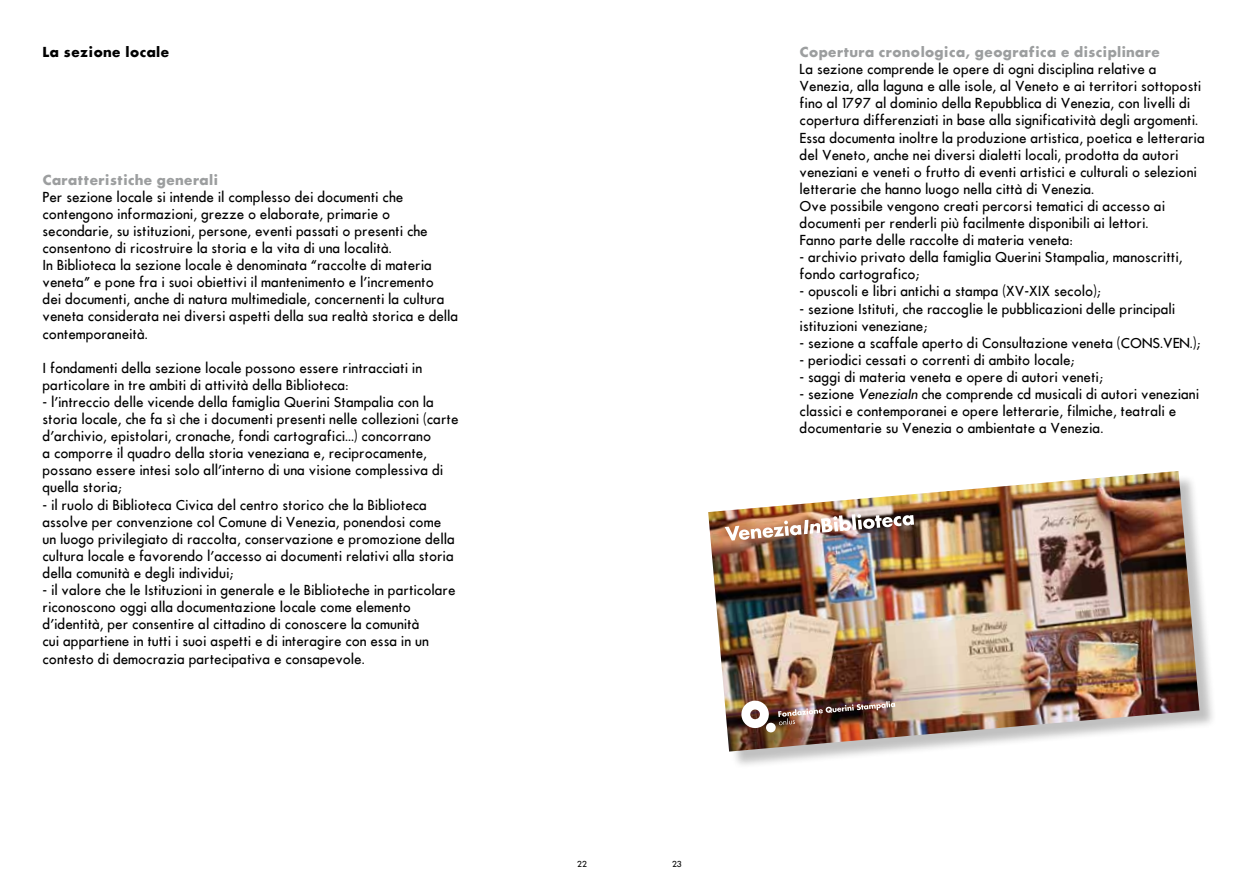
<style>
.page{position:relative;width:1259px;height:893px;background:#fff}
.page>*{position:absolute;margin:0;border:0;box-sizing:border-box;transform-origin:0 0}
.t1{font:500 13.5px/17.1px "Futura";color:#000}
.t2{font:700 13.5px "Futura";color:#9c9e9f}
.t3{font:700 13.5px "Futura";color:#000}
.t4{font:500 8.25px "Futura";color:#000}
.s1{font-style:italic}
</style>
<div class="page">
<div style="left:710px;top:473px;width:507px;height:296px;background:#000;opacity:.25"></div>
<img style="left:708px;top:471px;width:491px;height:281px">
<img style="left:724px;top:514px;width:190px;height:27px">
<svg style="left:741px;top:700px;width:28px;height:29px"></svg>
<div style="left:766px;top:722px;width:10px;height:11px;background:#fff;border-radius:50%"></div>
<img style="left:778px;top:701px;width:117px;height:24px">
<p class="t3" style="left:43px;top:43px;width:128px">La sezione locale</p>
<p class="t2" style="left:43px;top:170px;width:177px">Caratteristiche generali</p>
<p class="t1" style="left:43px;top:188px;width:417px">Per sezione locale si intende il complesso dei documenti che contengono informazioni, grezze o elaborate, primarie o secondarie, su istituzioni, persone, eventi passati o presenti che consentono di ricostruire la storia e la vita di una località.<br>In Biblioteca la sezione locale è denominata “raccolte di materia veneta” e pone fra i suoi obiettivi il mantenimento e l’incremento<br>dei documenti, anche di natura multimediale, concernenti la cultura veneta considerata nei diversi aspetti della sua realtà storica e della contemporaneità.</p>
<p class="t1" style="left:43px;top:359px;width:381px">I fondamenti della sezione locale possono essere rintracciati in particolare in tre ambiti di attività della Biblioteca:</p>
<p class="t1" style="left:43px;top:393px;width:417px">- l’intreccio delle vicende della famiglia Querini Stampalia con la storia locale, che fa sì che i documenti presenti nelle collezioni (carte d’archivio, epistolari, cronache, fondi cartografici...) concorrano<br>a comporre il quadro della storia veneziana e, reciprocamente, possano essere intesi solo all’interno di una visione complessiva di quella storia;</p>
<p class="t1" style="left:43px;top:496px;width:414px">- il ruolo di Biblioteca Civica del centro storico che la Biblioteca assolve per convenzione col Comune di Venezia, ponendosi come un luogo privilegiato di raccolta, conservazione e promozione della cultura locale e favorendo l’accesso ai documenti relativi alla storia della comunità e degli individui;</p>
<p class="t1" style="left:43px;top:582px;width:414px">- il valore che le Istituzioni in generale e le Biblioteche in particolare riconoscono oggi alla documentazione locale come elemento d’identità, per consentire al cittadino di conoscere la comunità<br>cui appartiene in tutti i suoi aspetti e di interagire con essa in un contesto di democrazia partecipativa e consapevole.</p>
<p class="t2" style="left:799px;top:43px;width:362px">Copertura cronologica, geografica e disciplinare</p>
<p class="t1" style="left:799px;top:61px;width:406px">La sezione comprende le opere di ogni disciplina relative a Venezia, alla laguna e alle isole, al Veneto e ai territori sottoposti fino al 1797 al dominio della Repubblica di Venezia, con livelli di copertura differenziati in base alla significatività degli argomenti.<br>Essa documenta inoltre la produzione artistica, poetica e letteraria del Veneto, anche nei diversi dialetti locali, prodotta da autori veneziani e veneti o frutto di eventi artistici e culturali o selezioni letterarie che hanno luogo nella città di Venezia.<br>Ove possibile vengono creati percorsi tematici di accesso ai documenti per renderli più facilmente disponibili ai lettori.<br>Fanno parte delle raccolte di materia veneta:</p>
<p class="t1" style="left:799px;top:249px;width:384px">- archivio privato della famiglia Querini Stampalia, manoscritti, fondo cartografico;</p>
<p class="t1" style="left:799px;top:283px;width:303px">- opuscoli e libri antichi a stampa (XV-XIX secolo);</p>
<p class="t1" style="left:799px;top:300px;width:377px">- sezione Istituti, che raccoglie le pubblicazioni delle principali istituzioni veneziane;</p>
<p class="t1" style="left:799px;top:334px;width:402px">- sezione a scaffale aperto di Consultazione veneta (CONS.VEN.);</p>
<p class="t1" style="left:799px;top:351px;width:276px">- periodici cessati o correnti di ambito locale;</p>
<p class="t1" style="left:799px;top:368px;width:305px">- saggi di materia veneta e opere di autori veneti;</p>
<p class="t1" style="left:799px;top:386px;width:401px">- sezione <span class="s1">VeneziaIn</span> che comprende cd musicali di autori veneziani classici e contemporanei e opere letterarie, filmiche, teatrali e documentarie su Venezia o ambientate a Venezia.</p>
<p class="t4" style="left:577px;top:859px;width:11px">22</p>
<p class="t4" style="left:672px;top:859px;width:11px">23</p>
</div>
